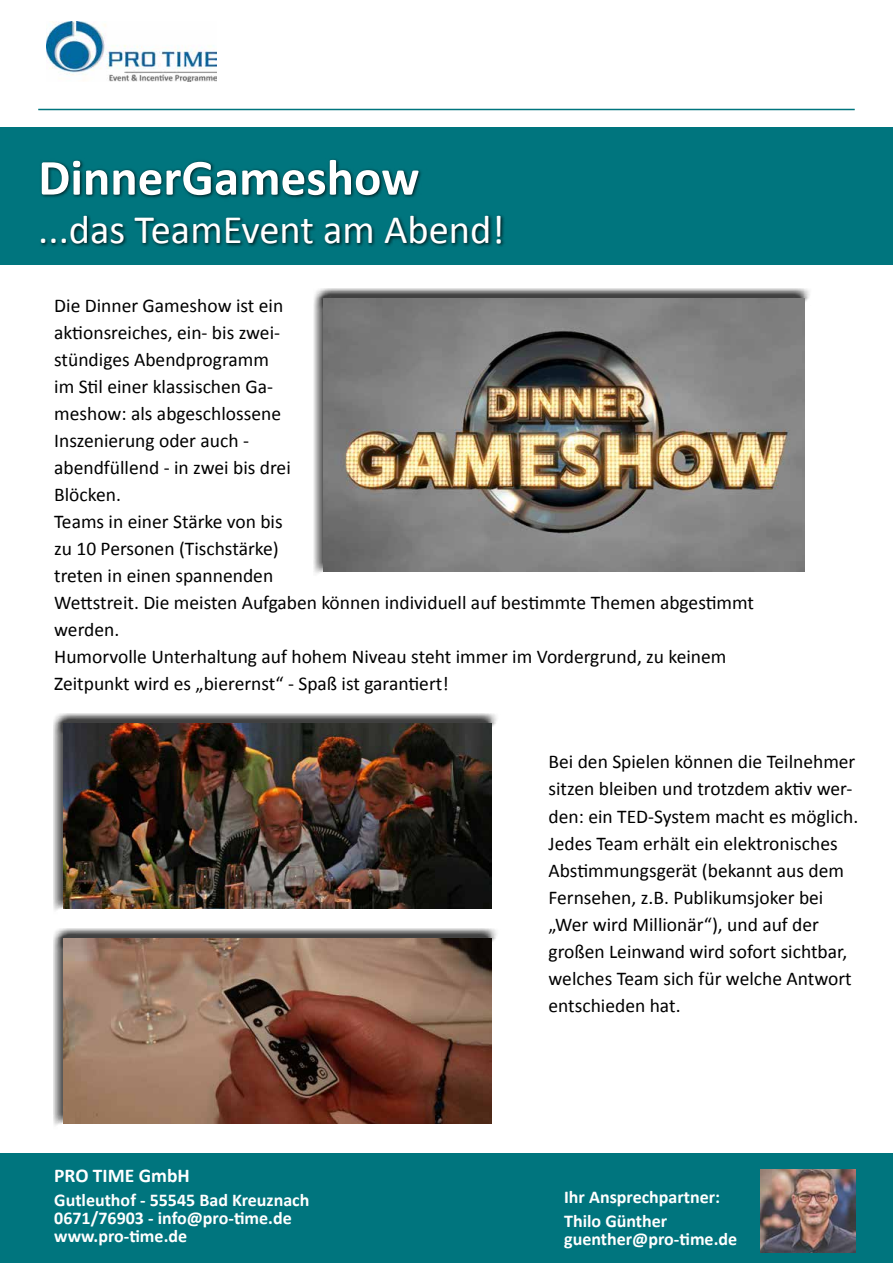
<style>
.page{position:relative;width:893px;height:1263px;background:#fff}
.page>*{position:absolute;margin:0;border:0;box-sizing:border-box;transform-origin:0 0}
.t1{font:700 51px "Calibri";color:#fff}
.t2{font:40.5px "Calibri";color:#fff}
.t3{font:19.5px/27px "Calibri";color:#000}
.t4{font:700 19.5px "Calibri";color:#fff}
.t5{font:700 18px/18px "Calibri";color:#fff}
</style>
<div class="page">
<div style="left:0;top:128px;width:893px;height:137px;background:#00757e"></div>
<div style="left:39px;top:158px;width:467px;height:89px;background:#000;opacity:.75"></div>
<div style="left:313px;top:288px;width:500px;height:291px;background:#000;opacity:.75"></div>
<img style="left:324px;top:299px;width:480px;height:273px">
<div style="left:53px;top:713px;width:447px;height:203px;background:#000;opacity:.75"></div>
<img style="left:63px;top:724px;width:429px;height:185px">
<div style="left:53px;top:928px;width:447px;height:203px;background:#000;opacity:.75"></div>
<img style="left:63px;top:939px;width:429px;height:185px">
<img style="left:47px;top:21px;width:170px;height:61px">
<hr style="left:38px;top:109px;width:817px;height:1px;background:#00757e">
<div style="left:0;top:1154px;width:893px;height:109px;background:#00757e"></div>
<img style="left:760px;top:1169px;width:95px;height:83px">
<h1 class="t1" style="left:38px;top:145px;width:383px">DinnerGameshow</h1>
<h2 class="t2" style="left:38px;top:204px;width:468px">...das TeamEvent am Abend!</h2>
<p class="t3" style="left:54px;top:292px;width:701px">Die Dinner Gameshow ist ein<br>aktionsreiches, ein- bis zwei-<br>stündiges Abendprogramm<br>im Stil einer klassischen Ga-<br>meshow: als abgeschlossene<br>Inszenierung oder auch -<br>abendfüllend - in zwei bis drei<br>Blöcken.<br>Teams in einer Stärke von bis<br>zu 10 Personen (Tischstärke)<br>treten in einen spannenden<br>Wettstreit. Die meisten Aufgaben können individuell auf bestimmte Themen abgestimmt werden.<br>Humorvolle Unterhaltung auf hohem Niveau steht immer im Vordergrund, zu keinem Zeitpunkt wird es „bierernst“ - Spaß ist garantiert!</p>
<p class="t4" style="left:54px;top:1163px;width:137px">PRO TIME GmbH</p>
<p class="t5" style="left:54px;top:1191px;width:257px">Gutleuthof - 55545 Bad Kreuznach<br>0671/76903 - info@pro-time.de www.pro-time.de</p>
<p class="t3" style="left:548px;top:748px;width:311px">Bei den Spielen können die Teilnehmer sitzen bleiben und trotzdem aktiv wer&shy;den: ein TED-System macht es möglich.<br>Jedes Team erhält ein elektronisches Abstimmungsgerät (bekannt aus dem Fernsehen, z.B. Publikumsjoker bei „Wer wird Millionär“), und auf der großen Leinwand wird sofort sichtbar, welches Team sich für welche Antwort entschieden hat.</p>
<p class="t5" style="left:564px;top:1185px;width:158px;line-height:24px">Ihr Ansprechpartner:<br>Thilo Günther</p>
<p class="t5" style="left:564px;top:1230px;width:175px">guenther@pro-time.de</p>
</div>
